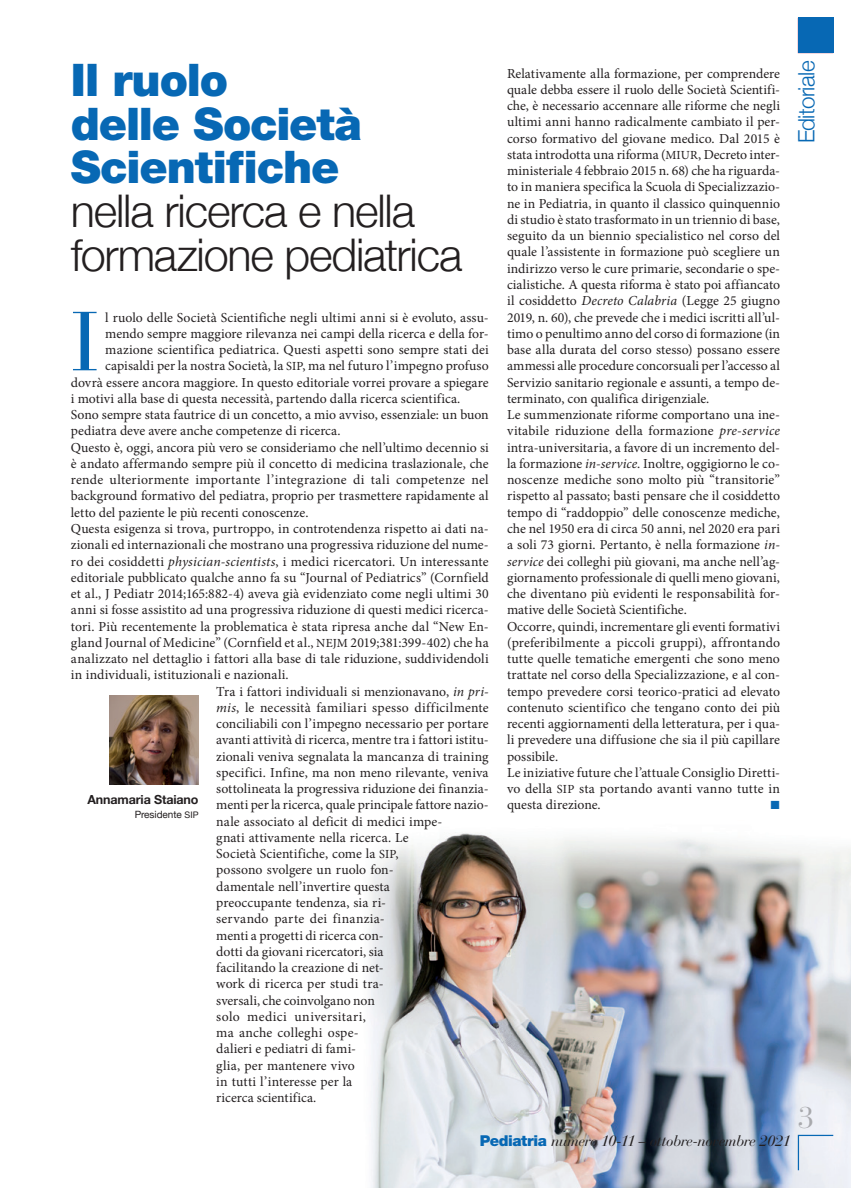
<style>
.page{position:relative;width:851px;height:1188px;background:#fff}
.page>*{position:absolute;margin:0;border:0;box-sizing:border-box;transform-origin:0 0}
.t1{font:83px "Bauer Bodoni";color:#0768b4}
.t2{font:300 45px/43.8px "Helvetica Neue";letter-spacing:-.025em;color:#231f20}
.t3{font:900 45px/43.8px "Helvetica Neue";letter-spacing:-.025em;color:#0768b4}
.t4{font:30px "Bauer Bodoni";color:#a8a9ad}
.t5{font:300 22.5px "Helvetica Neue";letter-spacing:-.02em;color:#0768b4}
.t6{font:italic 15px "Bauer Bodoni";letter-spacing:-.03em;color:#231f20}
.t7{font:13.75px/16.2px "Minion Pro";letter-spacing:.005em;color:#231f20}
.t8{font:13.75px "Minion Pro";letter-spacing:.03em;color:#231f20}
.t9{font:700 12.5px "Helvetica Neue";letter-spacing:-.01em;color:#231f20}
.t10{font:10px "Helvetica Neue";letter-spacing:-.005em;color:#231f20}
.s1{font-size:12.38px}
.s2{font-style:italic}
.s3{font-size:9px}
.s4{font-family:"Helvetica Neue";font-weight:900;font-style:normal;color:#0768b4}
</style>
<div class="page">
<img style="left:110px;top:695px;width:88px;height:89px">
<img style="left:370px;top:832px;width:480px;height:355px">
<svg style="left:797px;top:1133px;width:37px;height:38px"></svg>
<svg style="left:797px;top:17px;width:37px;height:37px"></svg>
<div style="left:797px;top:18px;width:36px;height:35px;background:#0768b4"></div>
<h2 class="t3" style="left:71px;top:58px;width:292px">Il ruolo<br>delle Società<br>Scientifiche</h2>
<h2 class="t2" style="left:71px;top:186px;width:393px">nella ricerca e nella formazione pediatrica</h2>
<h1 class="t1" style="left:71px;top:292px;width:29px">I</h1>
<p class="t7" style="left:105px;top:309px;width:385px">l ruolo delle Società Scientifiche negli ultimi anni si è evoluto, assu-</p>
<p class="t7" style="left:105px;top:325px;width:385px">mendo sempre maggiore rilevanza nei campi della ricerca e della for-</p>
<p class="t7" style="left:105px;top:341px;width:385px">mazione scientifica pediatrica. Questi aspetti sono sempre stati dei</p>
<p class="t7" style="left:105px;top:358px;width:385px">capisaldi per la nostra Società, la <span class="s1">SIP</span>, ma nel futuro l’impegno profuso</p>
<p class="t7" style="left:71px;top:374px;width:419px">dovrà essere ancora maggiore. In questo editoriale vorrei provare a spiegare</p>
<p class="t7" style="left:71px;top:390px;width:391px">i motivi alla base di questa necessità, partendo dalla ricerca scientifica.</p>
<p class="t7" style="left:71px;top:406px;width:419px">Sono sempre stata fautrice di un concetto, a mio avviso, essenziale: un buon</p>
<p class="t7" style="left:71px;top:423px;width:271px">pediatra deve avere anche competenze di ricerca.</p>
<p class="t7" style="left:71px;top:439px;width:419px">Questo è, oggi, ancora più vero se consideriamo che nell’ultimo decennio si</p>
<p class="t7" style="left:71px;top:455px;width:419px">è andato affermando sempre più il concetto di medicina traslazionale, che</p>
<p class="t7" style="left:71px;top:471px;width:419px">rende ulteriormente importante l’integrazione di tali competenze nel</p>
<p class="t7" style="left:71px;top:488px;width:419px">background formativo del pediatra, proprio per trasmettere rapidamente al</p>
<p class="t7" style="left:71px;top:504px;width:239px">letto del paziente le più recenti conoscenze.</p>
<p class="t7" style="left:71px;top:520px;width:419px">Questa esigenza si trova, purtroppo, in controtendenza rispetto ai dati na-</p>
<p class="t7" style="left:71px;top:536px;width:419px">zionali ed internazionali che mostrano una progressiva riduzione del nume-</p>
<p class="t7" style="left:71px;top:553px;width:419px">ro dei cosiddetti <span class="s2">physician-scientists</span>, i medici ricercatori. Un interessante</p>
<p class="t7" style="left:71px;top:569px;width:419px">editoriale pubblicato qualche anno fa su “Journal of Pediatrics” (Cornfield</p>
<p class="t7" style="left:71px;top:585px;width:419px">et al., J Pediatr 2014;165:882-4) aveva già evidenziato come negli ultimi 30</p>
<p class="t7" style="left:71px;top:601px;width:419px">anni si fosse assistito ad una progressiva riduzione di questi medici ricerca-</p>
<p class="t7" style="left:71px;top:618px;width:419px">tori. Più recentemente la problematica è stata ripresa anche dal “New En-</p>
<p class="t7" style="left:71px;top:634px;width:419px">gland Journal of Medicine” (Cornfield et al., <span class="s1">NEJM</span> 2019;381:399-402) che ha</p>
<p class="t7" style="left:71px;top:650px;width:419px">analizzato nel dettaglio i fattori alla base di tale riduzione, suddividendoli</p>
<p class="t7" style="left:71px;top:666px;width:219px">in individuali, istituzionali e nazionali.</p>
<p class="t7" style="left:216px;top:683px;width:274px">Tra i fattori individuali si menzionavano, <span class="s2">in pri-</span></p>
<p class="t7" style="left:216px;top:699px;width:274px"><span class="s2">mis</span>, le necessità familiari spesso difficilmente</p>
<p class="t7" style="left:216px;top:715px;width:274px">conciliabili con l’impegno necessario per portare</p>
<p class="t7" style="left:216px;top:731px;width:274px">avanti attività di ricerca, mentre tra i fattori istitu-</p>
<p class="t7" style="left:216px;top:748px;width:274px">zionali veniva segnalata la mancanza di training</p>
<p class="t7" style="left:216px;top:764px;width:274px">specifici. Infine, ma non meno rilevante, veniva</p>
<p class="t7" style="left:216px;top:780px;width:274px">sottolineata la progressiva riduzione dei finanzia-</p>
<p class="t7" style="left:216px;top:796px;width:274px">menti per la ricerca, quale principale fattore nazio-</p>
<p class="t7" style="left:216px;top:813px;width:227px">nale associato al deficit di medici impe-</p>
<p class="t7" style="left:216px;top:829px;width:194px">gnati attivamente nella ricerca. Le</p>
<p class="t7" style="left:216px;top:845px;width:184px">Società Scientifiche, come la <span class="s1">SIP</span>,</p>
<p class="t7" style="left:216px;top:861px;width:179px">possono svolgere un ruolo fon-</p>
<p class="t7" style="left:216px;top:878px;width:175px">damentale nell’invertire questa</p>
<p class="t7" style="left:216px;top:894px;width:171px">preoccupante tendenza, sia ri-</p>
<p class="t7" style="left:216px;top:910px;width:170px">servando parte dei finanzia-</p>
<p class="t7" style="left:216px;top:926px;width:169px">menti a progetti di ricerca con-</p>
<p class="t7" style="left:216px;top:943px;width:169px">dotti da giovani ricercatori, sia</p>
<p class="t7" style="left:216px;top:959px;width:169px">facilitando la creazione di net-</p>
<p class="t7" style="left:216px;top:975px;width:169px">work di ricerca per studi tra-</p>
<p class="t7" style="left:216px;top:991px;width:160px">sversali, che coinvolgano non</p>
<p class="t8" style="left:216px;top:1006px;width:151px">solo medici universitari,</p>
<p class="t7" style="left:216px;top:1024px;width:144px">ma anche colleghi ospe-</p>
<p class="t7" style="left:216px;top:1040px;width:141px">dalieri e pediatri di fami-</p>
<p class="t7" style="left:216px;top:1056px;width:140px">glia, per mantenere vivo</p>
<p class="t7" style="left:216px;top:1073px;width:137px">in tutti l’interesse per la</p>
<p class="t7" style="left:216px;top:1089px;width:102px">ricerca scientifica.</p>
<p class="t9" style="left:87px;top:789px;width:112px">Annamaria Staiano</p>
<p class="t10" style="left:135px;top:807px;width:65px">Presidente <span class="s3">SIP</span></p>
<p class="t7" style="left:507px;top:65px;width:274px">Relativamente alla formazione, per comprendere quale debba essere il ruolo delle Società Scientifi&shy;che, è necessario accennare alle riforme che negli ultimi anni hanno radicalmente cambiato il per&shy;corso formativo del giovane medico. Dal 2015 è stata introdotta una riforma (<span class="s1">MIUR</span>, Decreto inter&shy;ministeriale 4 febbraio 2015 n. 68) che ha riguarda&shy;to in maniera specifica la Scuola di Specializzazio&shy;ne in Pediatria, in quanto il classico quinquennio di studio è stato trasformato in un triennio di base, seguito da un biennio specialistico nel corso del quale l’assistente in formazione può scegliere un indirizzo verso le cure primarie, secondarie o spe&shy;cialistiche. A questa riforma è stato poi affiancato il cosiddetto <span class="s2">Decreto Calabria</span> (Legge 25 giugno 2019, n. 60), che prevede che i medici iscritti all’ul&shy;timo o penultimo anno del corso di formazione (in base alla durata del corso stesso) possano essere ammessi alle procedure concorsuali per l’accesso al Servizio sanitario regionale e assunti, a tempo de&shy;terminato, con qualifica dirigenziale.<br>Le summenzionate riforme comportano una ine&shy;vitabile riduzione della formazione <span class="s2">pre-service </span>intra-universitaria, a favore di un incremento del&shy;la formazione <span class="s2">in-service</span>. Inoltre, oggigiorno le co&shy;noscenze mediche sono molto più “transitorie” rispetto al passato; basti pensare che il cosiddetto tempo di “raddoppio” delle conoscenze mediche, che nel 1950 era di circa 50 anni, nel 2020 era pari a soli 73 giorni. Pertanto, è nella formazione <span class="s2">in&shy;service</span> dei colleghi più giovani, ma anche nell’ag&shy;giornamento professionale di quelli meno giovani, che diventano più evidenti le responsabilità for&shy;mative delle Società Scientifiche.<br>Occorre, quindi, incrementare gli eventi formativi (preferibilmente a piccoli gruppi), affrontando tutte quelle tematiche emergenti che sono meno trattate nel corso della Specializzazione, e al con&shy;tempo prevedere corsi teorico-pratici ad elevato contenuto scientifico che tengano conto dei più recenti aggiornamenti della letteratura, per i qua&shy;li prevedere una diffusione che sia il più capillare possibile.<br>Le iniziative future che l’attuale Consiglio Diretti&shy;vo della <span class="s1">SIP</span> sta portando avanti vanno tutte in questa direzione.</p>
<p class="t6" style="left:479px;top:1130px;width:312px"><span class="s4">Pediatria</span> numero 10-11 – ottobre-novembre 2021</p>
<h3 class="t5" style="left:788px;top:143px;width:85px;rotate:-90deg">Editoriale</h3>
<h3 class="t4" style="left:797px;top:1099px;width:18px">3</h3>
</div>
